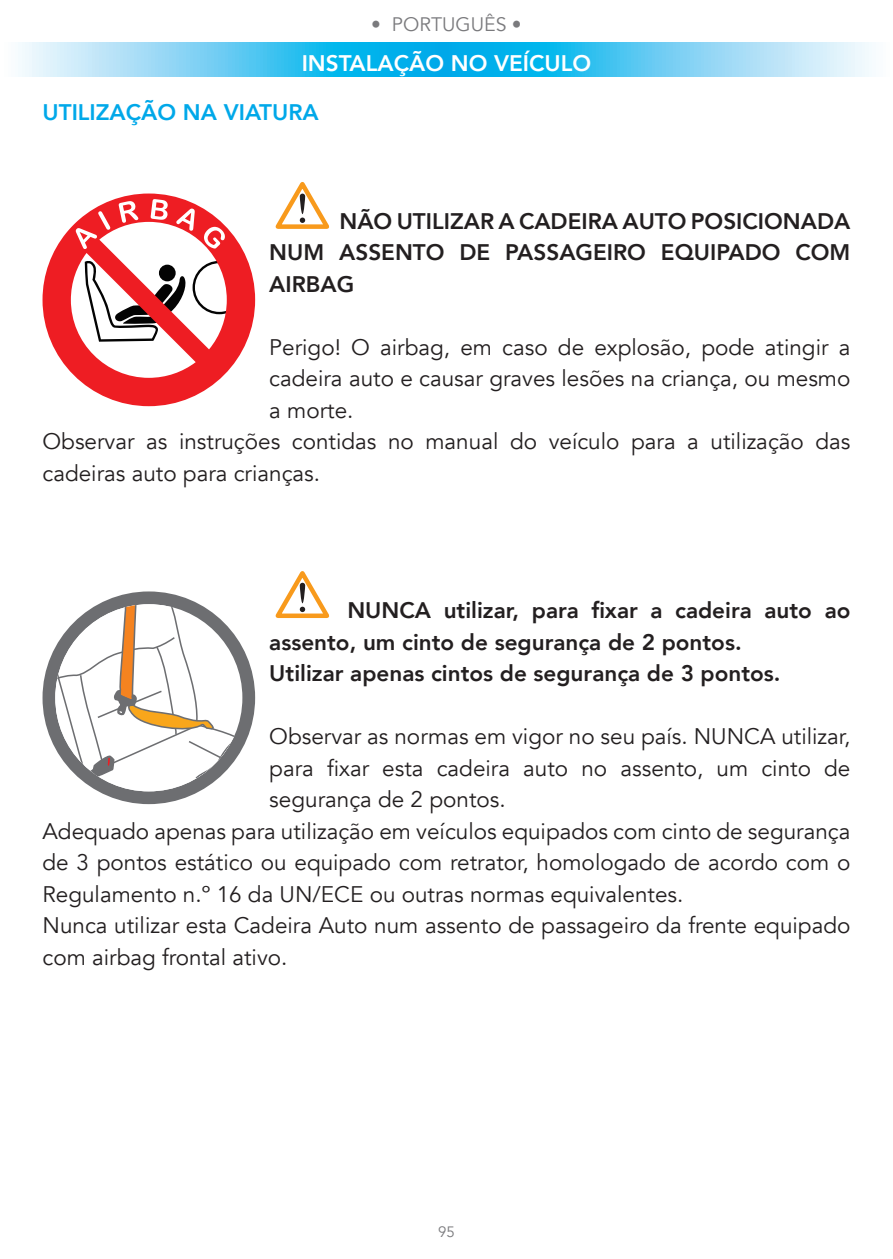
<style>
.page{position:relative;width:893px;height:1259px;background:#fff}
.page>*{position:absolute;margin:0;border:0;box-sizing:border-box;transform-origin:0 0}
.t1{font:22.5px/31.5px "Avenir";color:#231f20;text-align:justify}
.t2{font:800 22.5px/31.5px "Avenir";color:#231f20;text-align:justify}
.t3{font:800 22.5px "Avenir";color:#fff}
.t4{font:800 22.5px "Avenir";color:#00a8e9}
.t5{font:19.5px "Avenir";color:#7a7a7d}
.t6{font:15px "Avenir";color:#7a7a7d}
</style>
<div class="page">
<svg style="left:18px;top:43px;width:854px;height:34px;background:#66cdf2"></svg>
<svg style="left:275px;top:182px;width:55px;height:47px"></svg>
<svg style="left:275px;top:571px;width:55px;height:47px"></svg>
<svg style="left:43px;top:193px;width:212px;height:213px"></svg>
<svg style="left:76px;top:199px;width:149px;height:50px"></svg>
<div style="left:43px;top:591px;width:212px;height:213px;background:#6d6e71;border-radius:50%"></div>
<svg style="left:55px;top:604px;width:187px;height:187px"></svg>
<p class="t5" style="left:371px;top:13px;width:152px">• PORTUGUÊS •</p>
<p class="t3" style="left:302px;top:45px;width:291px">INSTALAÇÃO NO VEÍCULO</p>
<p class="t4" style="left:43px;top:95px;width:278px">UTILIZAÇÃO NA VIATURA</p>
<p class="t2" style="left:269px;top:205px;width:583px;text-indent:70px">NÃO UTILIZAR A CADEIRA AUTO POSICIONADA NUM ASSENTO DE PASSAGEIRO EQUIPADO COM AIRBAG</p>
<p class="t1" style="left:269px;top:332px;width:583px">Perigo! O airbag, em caso de explosão, pode atingir a cadeira auto e causar graves lesões na criança, ou mesmo a morte.</p>
<p class="t1" style="left:43px;top:426px;width:809px">Observar as instruções contidas no manual do veículo para a utilização das cadeiras auto para crianças.</p>
<p class="t2" style="left:269px;top:594px;width:583px;text-indent:78px">NUNCA utilizar, para fixar a cadeira auto ao assento, um cinto de segurança de 2 pontos.</p>
<p class="t2" style="left:269px;top:657px;width:513px">Utilizar apenas cintos de segurança de 3 pontos.</p>
<p class="t1" style="left:269px;top:721px;width:583px">Observar as normas em vigor no seu país. NUNCA utilizar, para fixar esta cadeira auto no assento, um cinto de segurança de 2 pontos.</p>
<p class="t1" style="left:43px;top:815px;width:809px">Adequado apenas para utilização em veículos equipados com cinto de segurança de 3 pontos estático ou equipado com retrator, homologado de acordo com o Regulamento n.º 16 da UN/ECE ou outras normas equivalentes.</p>
<p class="t1" style="left:43px;top:910px;width:809px">Nunca utilizar esta Cadeira Auto num assento de passageiro da frente equipado com airbag frontal ativo.</p>
<p class="t6" style="left:438px;top:1222px;width:18px">95</p>
</div>
